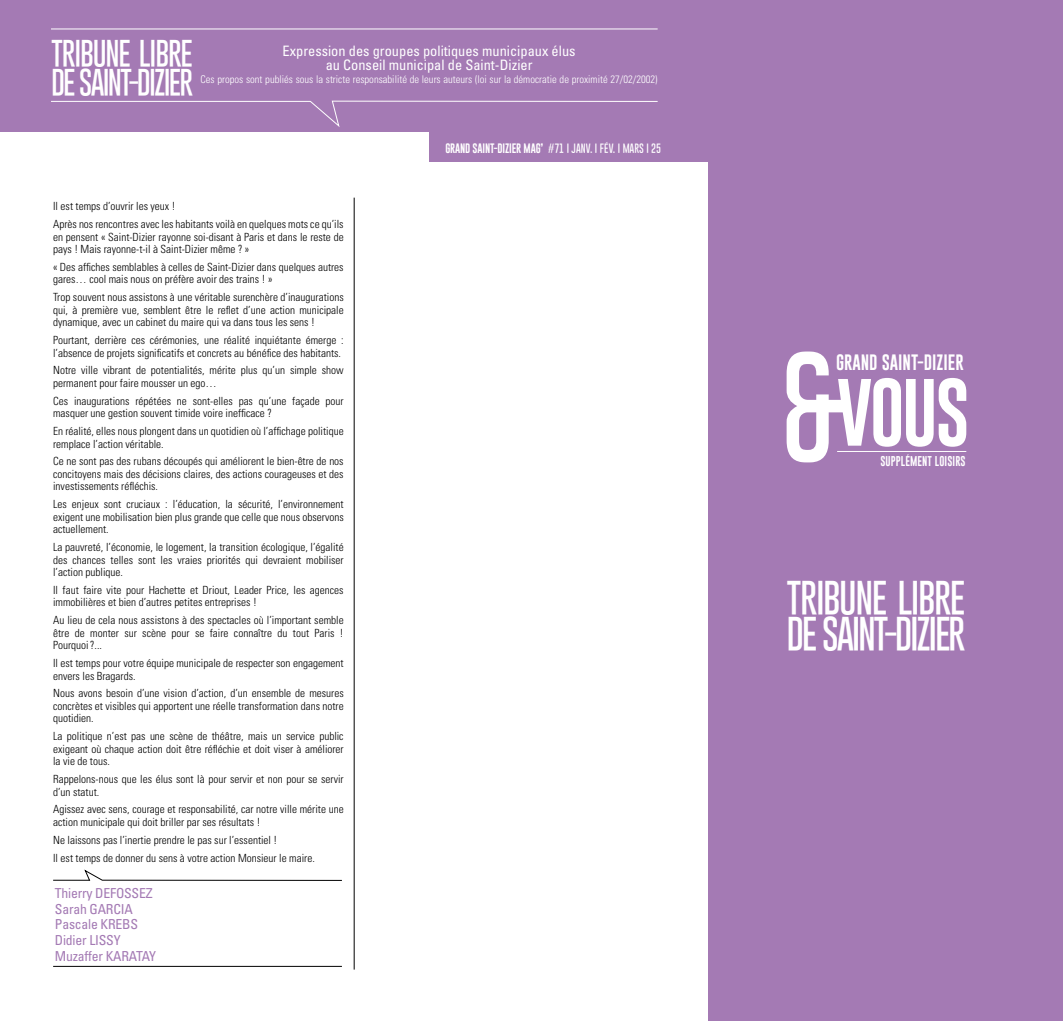
<style>
.page{position:relative;width:1063px;height:1021px;background:#fff}
.page>*{position:absolute;margin:0;border:0;box-sizing:border-box;transform-origin:0 0}
.t1{font:100 36.25px/36.2px "Gobold";letter-spacing:-.055em;color:#fff}
.t2{font:100 28.75px/28.8px "Gobold";letter-spacing:-.055em;color:#fff}
.t3{font:16.25px "Gobold";color:#fff}
.t4{font:condensed 14.38px/13.1px "Univers LT Std";color:#fff;text-align:center}
.t5{font:condensed 13.75px/15.6px "Univers LT Std";letter-spacing:-.015em;color:#a47ab4}
.t6{font:300 condensed 11.25px/12.5px "Univers LT Std";color:#000}
.t7{font:300 condensed 10.62px "Univers LT Std";color:#fff}
.t8{font:10.38px "Gobold Lowplus";letter-spacing:.01em;color:#fff}
.t9{font:100 10px "Gobold";color:#fff}
.s1{font-family:"Gobold Lowplus";font-weight:400}
</style>
<div class="page">
<div style="left:0;top:0;width:709px;height:131px;background:#a47ab4"></div>
<hr style="left:51px;top:29px;width:607px;height:1px;background:#fff">
<svg style="left:51px;top:101px;width:607px;height:26px"></svg>
<hr style="left:354px;top:198px;width:1px;height:771px;background:#000">
<hr style="left:53px;top:966px;width:289px;height:1px;background:#000">
<div style="left:429px;top:131px;width:280px;height:31px;background:#a47ab4"></div>
<svg style="left:53px;top:870px;width:289px;height:10px"></svg>
<div style="left:709px;top:0;width:354px;height:1020px;background:#a47ab4"></div>
<svg style="left:787px;top:351px;width:179px;height:111px"></svg>
<hr style="left:837px;top:451px;width:129px;height:1px;background:#fff">
<h2 class="t2" style="left:51px;top:39px;width:143px">TRIBUNE LIBRE<br>DE SAINT-DIZIER</h2>
<p class="t4" style="left:283px;top:45px;width:294px">Expression des groupes politiques municipaux élus au Conseil municipal de Saint-Dizier</p>
<p class="t7" style="left:201px;top:73px;width:459px">Ces propos sont publiés sous la stricte responsabilité de leurs auteurs (loi sur la démocratie de proximité 27/02/2002)</p>
<p class="t6" style="left:53px;top:197px;width:292px;line-height:17.9px">Il est temps d’ouvrir les yeux !<br>Après nos rencontres avec les habitants voilà en quelques mots ce qu’ils</p>
<p class="t6" style="left:53px;top:230px;width:292px">en pensent « Saint-Dizier rayonne soi-disant à Paris et dans le reste de pays ! Mais rayonne-t-il à Saint-Dizier même ? »</p>
<p class="t6" style="left:53px;top:261px;width:292px">« Des affiches semblables à celles de Saint-Dizier dans quelques autres gares… cool mais nous on préfère avoir des trains ! »</p>
<p class="t6" style="left:53px;top:291px;width:292px;text-align:justify">Trop souvent nous assistons à une véritable surenchère d’inaugurations qui, à première vue, semblent être le reflet d’une action municipale dynamique, avec un cabinet du maire qui va dans tous les sens !</p>
<p class="t6" style="left:53px;top:334px;width:292px">Pourtant, derrière ces cérémonies, une réalité inquiétante émerge : l’absence de projets significatifs et concrets au bénéfice des habitants.</p>
<p class="t6" style="left:53px;top:364px;width:292px">Notre ville vibrant de potentialités, mérite plus qu’un simple show permanent pour faire mousser un ego…</p>
<p class="t6" style="left:53px;top:394px;width:292px">Ces inaugurations répétées ne sont-elles pas qu’une façade pour masquer une gestion souvent timide voire inefficace ?</p>
<p class="t6" style="left:53px;top:425px;width:292px">En réalité, elles nous plongent dans un quotidien où l’affichage politique remplace l’action véritable.</p>
<p class="t6" style="left:53px;top:455px;width:292px;text-align:justify">Ce ne sont pas des rubans découpés qui améliorent le bien-être de nos concitoyens mais des décisions claires, des actions courageuses et des investissements réfléchis.</p>
<p class="t6" style="left:53px;top:498px;width:292px;text-align:justify">Les enjeux sont cruciaux : l’éducation, la sécurité, l’environnement exigent une mobilisation bien plus grande que celle que nous observons actuellement.</p>
<p class="t6" style="left:53px;top:541px;width:292px;text-align:justify">La pauvreté, l’économie, le logement, la transition écologique, l’égalité des chances telles sont les vraies priorités qui devraient mobiliser l’action publique.</p>
<p class="t6" style="left:53px;top:583px;width:292px">Il faut faire vite pour Hachette et Driout, Leader Price, les agences immobilières et bien d’autres petites entreprises !</p>
<p class="t6" style="left:53px;top:614px;width:292px;text-align:justify">Au lieu de cela nous assistons à des spectacles où l’important semble être de monter sur scène pour se faire connaître du tout Paris !<br>Pourquoi?...</p>
<p class="t6" style="left:53px;top:657px;width:292px">Il est temps pour votre équipe municipale de respecter son engagement envers les Bragards.</p>
<p class="t6" style="left:53px;top:687px;width:292px;text-align:justify">Nous avons besoin d’une vision d’action, d’un ensemble de mesures concrètes et visibles qui apportent une réelle transformation dans notre quotidien.</p>
<p class="t6" style="left:53px;top:730px;width:292px;text-align:justify">La politique n’est pas une scène de théâtre, mais un service public exigeant où chaque action doit être réfléchie et doit viser à améliorer la vie de tous.</p>
<p class="t6" style="left:53px;top:773px;width:292px">Rappelons-nous que les élus sont là pour servir et non pour se servir d’un statut.</p>
<p class="t6" style="left:53px;top:803px;width:292px">Agissez avec sens, courage et responsabilité, car notre ville mérite une action municipale qui doit briller par ses résultats !</p>
<p class="t6" style="left:53px;top:830px;width:263px;line-height:17.9px">Ne laissons pas l’inertie prendre le pas sur l’essentiel !<br>Il est temps de donner du sens à votre action Monsieur le maire.</p>
<p class="t5" style="left:55px;top:885px;width:102px">Thierry DEFOSSEZ<br>Sarah GARCIA<br>Pascale KREBS<br>Didier LISSY<br>Muzaffer KARATAY</p>
<p class="t9" style="left:445px;top:142px;width:217px"><span class="s1">GRAND SAINT-DIZIER MAG’</span> #71 I JANV. I FÉV. I MARS I 25</p>
<h3 class="t3" style="left:836px;top:352px;width:129px">GRAND SAINT-DIZIER</h3>
<p class="t8" style="left:880px;top:454px;width:87px">SUPPLÉMENT LOISIRS</p>
<h1 class="t1" style="left:787px;top:580px;width:180px">TRIBUNE LIBRE<br>DE SAINT-DIZIER</h1>
</div>
